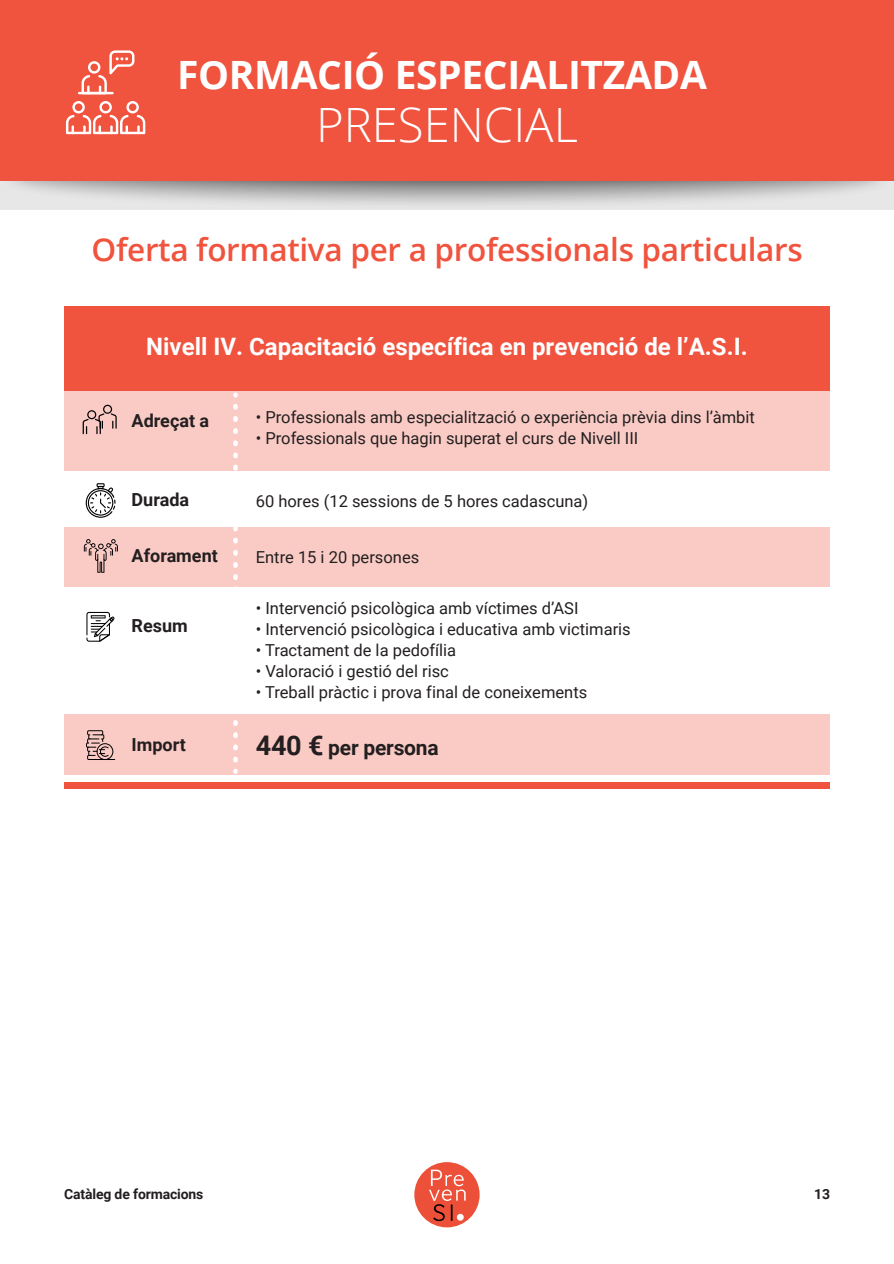
<style>
.page{position:relative;width:894px;height:1264px;background:#fff}
.page>*{position:absolute;margin:0;border:0;box-sizing:border-box;transform-origin:0 0}
.t1{font:300 47.25px "Open Sans";color:#fff}
.t2{font:700 39px "Open Sans";letter-spacing:-.01em;color:#fff}
.t3{font:600 31.5px "Open Sans";letter-spacing:-.01em;color:#f0533e}
.t4{font:700 24px "Roboto";color:#fff}
.t5{font:700 21px "Roboto";letter-spacing:-.01em;color:#231f20}
.t6{font:700 18px "Roboto";color:#231f20}
.t7{font:16.5px "Roboto";color:#231f20}
.t8{font:700 13.95px "Roboto";letter-spacing:-.01em;color:#231f20}
.s1{font-size:27px}
</style>
<div class="page">
<svg style="left:0;top:181px;width:893px;height:29px"></svg>
<div style="left:0;top:0;width:893px;height:181px;background:#f0533e"></div>
<div style="left:65px;top:390px;width:764px;height:80px;background:#facbc5"></div>
<div style="left:65px;top:715px;width:764px;height:60px;background:#facbc5"></div>
<svg style="left:86px;top:612px;width:28px;height:29px"></svg>
<svg style="left:86px;top:483px;width:29px;height:35px"></svg>
<svg style="left:86px;top:730px;width:29px;height:30px"></svg>
<div style="left:65px;top:782px;width:764px;height:7px;background:#f0533e"></div>
<svg style="left:83px;top:405px;width:34px;height:29px"></svg>
<svg style="left:66px;top:101px;width:79px;height:33px"></svg>
<hr style="left:78px;top:92px;width:36px;height:2px;background:#fff">
<svg style="left:82px;top:50px;width:52px;height:44px"></svg>
<div style="left:65px;top:306px;width:764px;height:84px;background:#f0533e"></div>
<div style="left:65px;top:528px;width:764px;height:59px;background:#facbc5"></div>
<svg style="left:84px;top:539px;width:34px;height:33px"></svg>
<svg style="left:233px;top:406px;width:5px;height:357px"></svg>
<div style="left:414px;top:1162px;width:65px;height:65px;background:#ed5038;border-radius:50%"></div>
<svg style="left:429px;top:1169px;width:36px;height:52px"></svg>
<svg style="left:456px;top:1213px;width:7px;height:7px"></svg>
<h2 class="t2" style="left:177px;top:47px;width:531px">FORMACIÓ ESPECIALITZADA</h2>
<h1 class="t1" style="left:316px;top:92px;width:263px">PRESENCIAL</h1>
<h3 class="t3" style="left:92px;top:228px;width:712px">Oferta formativa per a professionals particulars</h3>
<h3 class="t4" style="left:146px;top:330px;width:602px">Nivell IV. Capacitació específica en prevenció de l’A.S.I.</h3>
<p class="t6" style="left:131px;top:408px;width:79px">Adreçat a</p>
<p class="t7" style="left:256px;top:406px;width:500px">• Professionals amb especialització o experiència prèvia dins l’àmbit</p>
<p class="t7" style="left:256px;top:427px;width:384px">• Professionals que hagin superat el curs de Nivell III</p>
<p class="t6" style="left:131px;top:487px;width:59px">Durada</p>
<p class="t7" style="left:256px;top:490px;width:334px">60 hores (12 sessions de 5 hores cadascuna)</p>
<p class="t6" style="left:131px;top:542px;width:88px">Aforament</p>
<p class="t7" style="left:256px;top:545px;width:165px">Entre 15 i 20 persones</p>
<p class="t6" style="left:131px;top:613px;width:58px">Resum</p>
<p class="t6" style="left:131px;top:732px;width:56px">Import</p>
<p class="t7" style="left:256px;top:596px;width:324px">• Intervenció psicològica amb víctimes d’ASI</p>
<p class="t7" style="left:256px;top:617px;width:376px">• Intervenció psicològica i educativa amb victimaris</p>
<p class="t7" style="left:256px;top:638px;width:202px">• Tractament de la pedofília</p>
<p class="t7" style="left:256px;top:659px;width:194px">• Valoració i gestió del risc</p>
<p class="t7" style="left:256px;top:680px;width:333px">• Treball pràctic i prova final de coneixements</p>
<p class="t5" style="left:256px;top:732px;width:184px"><span class="s1">440 €</span> per persona</p>
<p class="t8" style="left:64px;top:1184px;width:141px">Catàleg de formacions</p>
<p class="t8" style="left:814px;top:1184px;width:17px">13</p>
</div>
